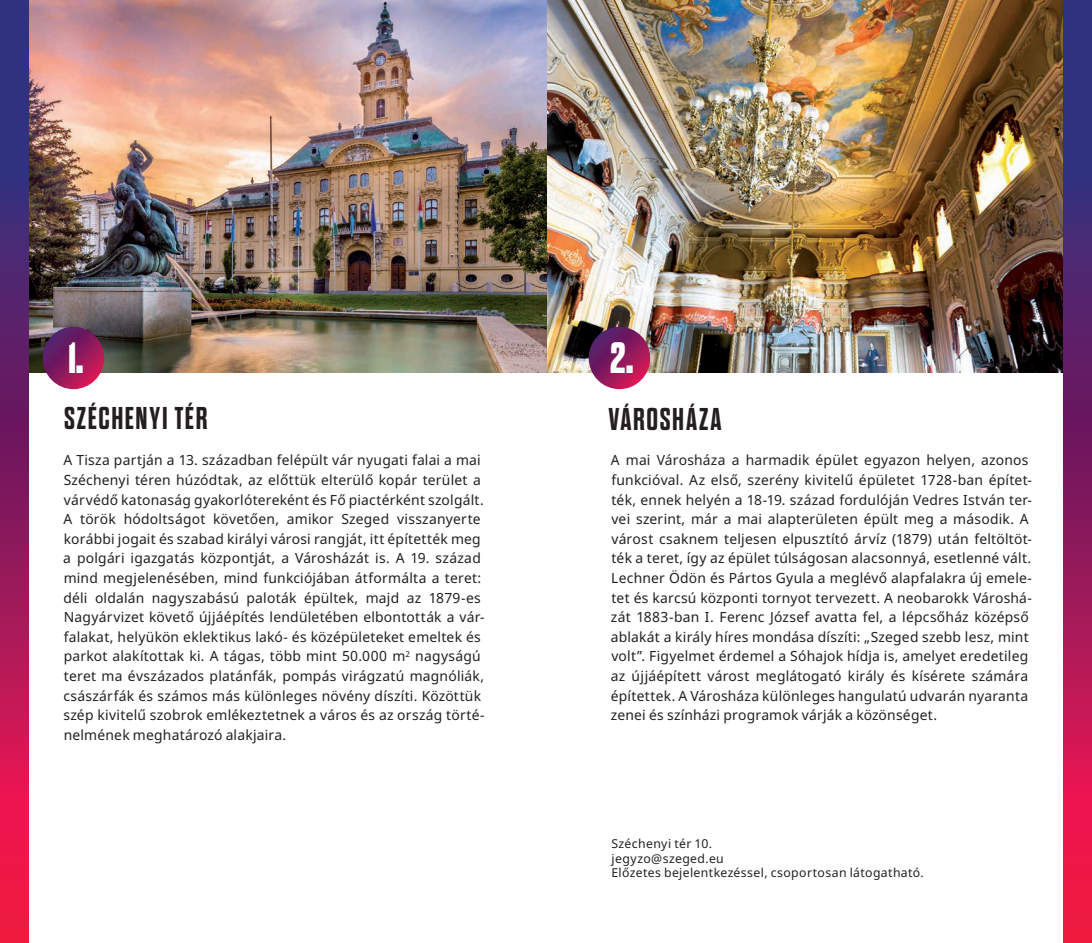
<style>
.page{position:relative;width:1092px;height:943px;background:#fff}
.page>*{position:absolute;margin:0;border:0;box-sizing:border-box;transform-origin:0 0}
.t1{font:700 expanded 43.75px "Dharma Gothic E";color:#fff}
.t2{font:700 31.5px "Dharma Gothic E";letter-spacing:.055em;color:#231f20}
.t3{font:14px/19.6px "Noto Sans";letter-spacing:.015em;color:#231f20}
.t4{font:12.25px/14.7px "Noto Sans";letter-spacing:.03em;color:#231f20}
</style>
<div class="page">
<img style="left:28px;top:0;width:1035px;height:372px">
<svg style="left:43px;top:327px;width:61px;height:62px"></svg>
<svg style="left:588px;top:327px;width:62px;height:62px"></svg>
<svg style="left:0;top:0;width:28px;height:943px"></svg>
<svg style="left:1063px;top:0;width:28px;height:943px"></svg>
<h1 class="t1" style="left:68px;top:335px;width:17px">1.</h1>
<h1 class="t1" style="left:610px;top:335px;width:25px">2.</h1>
<h2 class="t2" style="left:64px;top:402px;width:145px">SZÉCHENYI TÉR</h2>
<h2 class="t2" style="left:608px;top:403px;width:114px">VÁROSHÁZA</h2>
<p class="t3" style="left:610px;top:451px;width:423px">A mai Városháza a harmadik épület egyazon helyen, azonos funkcióval. Az első, szerény kivitelű épületet 1728-ban építet&shy;ték, ennek helyén a 18-19. század fordulóján Vedres István ter&shy;vei szerint, már a mai alapterületen épült meg a második. A várost csaknem teljesen elpusztító árvíz (1879) után feltöltöt&shy;ték a teret, így az épület túlságosan alacsonnyá, esetlenné vált.<br>Lechner Ödön és Pártos Gyula a meglévő alapfalakra új emele&shy;tet és karcsú központi tornyot tervezett. A neobarokk Városhá&shy;zát 1883-ban I. Ferenc József avatta fel, a lépcsőház középső ablakát a király híres mondása díszíti: „Szeged szebb lesz, mint volt”. Figyelmet érdemel a Sóhajok hídja is, amelyet eredetileg az újjáépített várost meglátogató király és kísérete számára építettek. A Városháza különleges hangulatú udvarán nyaranta zenei és színházi programok várják a közönséget.</p>
<p class="t3" style="left:63px;top:451px;width:423px">A Tisza partján a 13. században felépült vár nyugati falai a mai Széchenyi téren húzódtak, az előttük elterülő kopár terület a várvédő katonaság gyakorlótereként és Fő piactérként szolgált.<br>A török hódoltságot követően, amikor Szeged visszanyerte korábbi jogait és szabad királyi városi rangját, itt építették meg a polgári igazgatás központját, a Városházát is. A 19. század mind megjelenésében, mind funkciójában átformálta a teret: déli oldalán nagyszabású paloták épültek, majd az 1879-es Nagyárvizet követő újjáépítés lendületében elbontották a vár&shy;falakat, helyükön eklektikus lakó- és középületeket emeltek és parkot alakítottak ki. A tágas, több mint 50.000 m<sup>2</sup> nagyságú teret ma évszázados platánfák, pompás virágzatú magnóliák, császárfák és számos más különleges növény díszíti. Közöttük szép kivitelű szobrok emlékeztetnek a város és az ország törté&shy;nelmének meghatározó alakjaira.</p>
<p class="t4" style="left:611px;top:836px;width:314px">Széchenyi tér 10.<br>jegyzo@szeged.eu<br>Előzetes bejelentkezéssel, csoportosan látogatható.</p>
</div>
